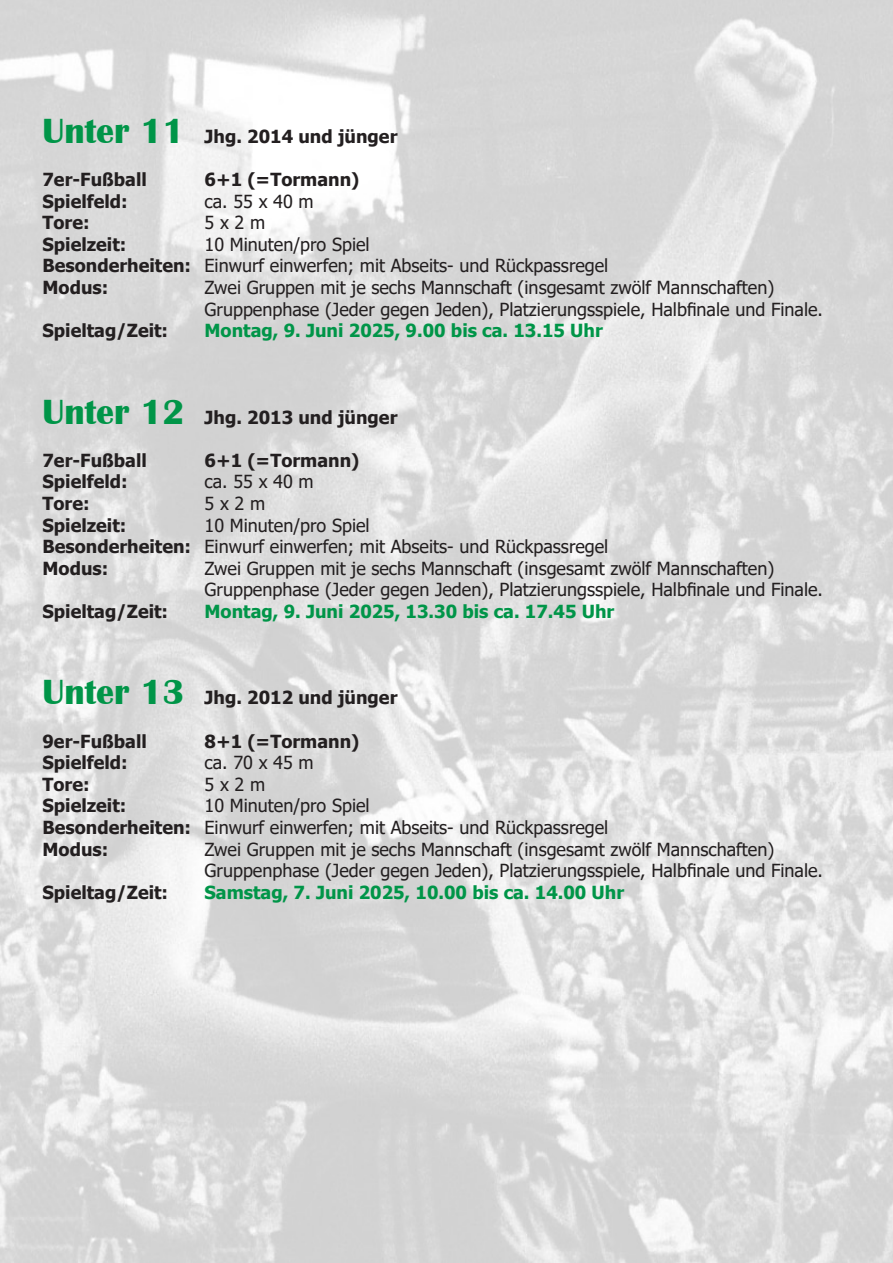
<style>
.page{position:relative;width:893px;height:1263px;background:#fff}
.page>*{position:absolute;margin:0;border:0;box-sizing:border-box;transform-origin:0 0}
.t1{font:18px "Tahoma";color:#231f20}
.t2{font:700 18px "Tahoma";color:#231f20}
.t3{font:700 18px "Tahoma";color:#009548}
.s1{font-family:"Britannic";font-size:36px;color:#009548}
.s2{font-weight:700}
</style>
<div class="page">
<img style="left:0;top:0;width:893px;height:1263px">
<p class="t2" style="left:43px;top:124px;width:356px"><span class="s1">Unter 11</span> Jhg. 2014 und jünger</p>
<p class="t2" style="left:43px;top:167px;width:106px">7er-Fußball</p>
<p class="t2" style="left:205px;top:167px;width:156px">6+1 (=Tormann)</p>
<p class="t2" style="left:43px;top:188px;width:87px">Spielfeld:</p>
<p class="t1" style="left:205px;top:189px;width:111px">ca. 55 x 40 m</p>
<p class="t2" style="left:43px;top:210px;width:49px">Tore:</p>
<p class="t1" style="left:205px;top:210px;width:62px">5 x 2 m</p>
<p class="t2" style="left:43px;top:232px;width:85px">Spielzeit:</p>
<p class="t1" style="left:205px;top:232px;width:167px">10 Minuten/pro Spiel</p>
<p class="t1" style="left:43px;top:254px;width:567px"><span class="s2">Besonderheiten:</span> Einwurf einwerfen; mit Abseits- und Rückpassregel</p>
<p class="t2" style="left:43px;top:275px;width:67px">Modus:</p>
<p class="t1" style="left:205px;top:275px;width:571px">Zwei Gruppen mit je sechs Mannschaft (insgesamt zwölf Mannschaften)</p>
<p class="t1" style="left:205px;top:297px;width:620px">Gruppenphase (Jeder gegen Jeden), Platzierungsspiele, Halbfinale und Finale.</p>
<p class="t2" style="left:43px;top:318px;width:127px">Spieltag/Zeit:</p>
<p class="t3" style="left:205px;top:318px;width:400px">Montag, 9. Juni 2025, 9.00 bis ca. 13.15 Uhr</p>
<p class="t2" style="left:43px;top:404px;width:356px"><span class="s1">Unter 12</span> Jhg. 2013 und jünger</p>
<p class="t2" style="left:43px;top:448px;width:106px">7er-Fußball</p>
<p class="t2" style="left:205px;top:448px;width:156px">6+1 (=Tormann)</p>
<p class="t2" style="left:43px;top:469px;width:87px">Spielfeld:</p>
<p class="t1" style="left:205px;top:470px;width:111px">ca. 55 x 40 m</p>
<p class="t2" style="left:43px;top:491px;width:49px">Tore:</p>
<p class="t1" style="left:205px;top:491px;width:62px">5 x 2 m</p>
<p class="t2" style="left:43px;top:512px;width:85px">Spielzeit:</p>
<p class="t1" style="left:205px;top:513px;width:167px">10 Minuten/pro Spiel</p>
<p class="t1" style="left:43px;top:534px;width:567px"><span class="s2">Besonderheiten:</span> Einwurf einwerfen; mit Abseits- und Rückpassregel</p>
<p class="t2" style="left:43px;top:556px;width:67px">Modus:</p>
<p class="t1" style="left:205px;top:556px;width:571px">Zwei Gruppen mit je sechs Mannschaft (insgesamt zwölf Mannschaften)</p>
<p class="t1" style="left:205px;top:578px;width:620px">Gruppenphase (Jeder gegen Jeden), Platzierungsspiele, Halbfinale und Finale.</p>
<p class="t2" style="left:43px;top:599px;width:127px">Spieltag/Zeit:</p>
<p class="t3" style="left:205px;top:599px;width:411px">Montag, 9. Juni 2025, 13.30 bis ca. 17.45 Uhr</p>
<p class="t2" style="left:43px;top:685px;width:356px"><span class="s1">Unter 13</span> Jhg. 2012 und jünger</p>
<p class="t2" style="left:43px;top:728px;width:106px">9er-Fußball</p>
<p class="t2" style="left:205px;top:728px;width:156px">8+1 (=Tormann)</p>
<p class="t2" style="left:43px;top:750px;width:87px">Spielfeld:</p>
<p class="t1" style="left:205px;top:750px;width:111px">ca. 70 x 45 m</p>
<p class="t2" style="left:43px;top:772px;width:49px">Tore:</p>
<p class="t1" style="left:205px;top:772px;width:62px">5 x 2 m</p>
<p class="t2" style="left:43px;top:793px;width:85px">Spielzeit:</p>
<p class="t1" style="left:205px;top:794px;width:167px">10 Minuten/pro Spiel</p>
<p class="t1" style="left:43px;top:815px;width:567px"><span class="s2">Besonderheiten:</span> Einwurf einwerfen; mit Abseits- und Rückpassregel</p>
<p class="t2" style="left:43px;top:836px;width:67px">Modus:</p>
<p class="t1" style="left:205px;top:837px;width:571px">Zwei Gruppen mit je sechs Mannschaft (insgesamt zwölf Mannschaften)</p>
<p class="t1" style="left:205px;top:858px;width:620px">Gruppenphase (Jeder gegen Jeden), Platzierungsspiele, Halbfinale und Finale.</p>
<p class="t2" style="left:43px;top:880px;width:127px">Spieltag/Zeit:</p>
<p class="t3" style="left:205px;top:880px;width:421px">Samstag, 7. Juni 2025, 10.00 bis ca. 14.00 Uhr</p>
</div>
